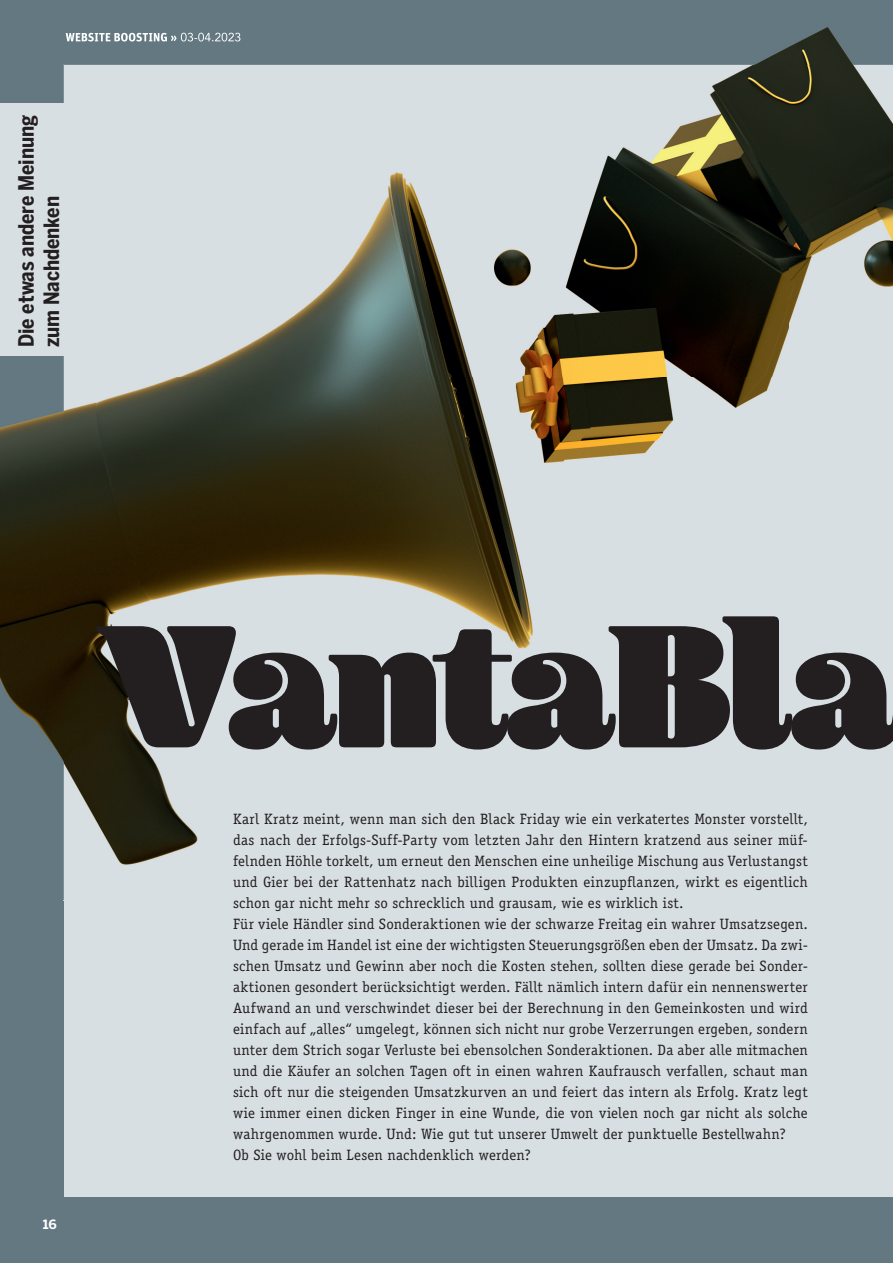
<style>
.page{position:relative;width:893px;height:1263px;background:#d8dfe3}
.page>*{position:absolute;margin:0;border:0;box-sizing:border-box;transform-origin:0 0}
.t1{font:900 182.25px "Blenny";letter-spacing:-.035em;color:#231f20}
.t2{font:700 condensed 21px/25.2px "Benton Sans";color:#231f20}
.t3{font:15px/21px "Officina Serif Std";letter-spacing:.015em;color:#231f20}
.t4{font:700 12.75px "Benton Sans";color:#fff}
</style>
<div class="page">
<div style="left:0;top:1198px;width:893px;height:65px;background:#647882"></div>
<div style="left:0;top:0;width:64px;height:1263px;background:#647882"></div>
<img style="left:0;top:0;width:893px;height:900px">
<img style="left:65px;top:33px;width:112px;height:9px">
<img style="left:181px;top:33px;width:59px;height:8px">
<div style="left:0;top:103px;width:68px;height:253px;background:#d8dfe3"></div>
<h2 class="t2" style="left:13px;top:347px;width:234px;rotate:-90deg">Die etwas andere Meinung zum Nachdenken</h2>
<p class="t4" style="left:43px;top:1217px;width:16px">16</p>
<h1 class="t1" style="left:99px;top:578px;width:802px">VantaBla</h1>
<p class="t3" style="left:233px;top:808px;width:576px">Karl Kratz meint, wenn man sich den Black Friday wie ein verkatertes Monster vorstellt, das nach der Erfolgs-Suff-Party vom letzten Jahr den Hintern kratzend aus seiner müf&shy;felnden Höhle torkelt, um erneut den Menschen eine unheilige Mischung aus Verlustangst und Gier bei der Rattenhatz nach billigen Produkten einzupflanzen, wirkt es eigentlich schon gar nicht mehr so schrecklich und grausam, wie es wirklich ist.<br>Für viele Händler sind Sonderaktionen wie der schwarze Freitag ein wahrer Umsatzsegen.<br>Und gerade im Handel ist eine der wichtigsten Steuerungsgrößen eben der Umsatz. Da zwi&shy;schen Umsatz und Gewinn aber noch die Kosten stehen, sollten diese gerade bei Sonder&shy;aktionen gesondert berücksichtigt werden. Fällt nämlich intern dafür ein nennenswerter Aufwand an und verschwindet dieser bei der Berechnung in den Gemeinkosten und wird einfach auf „alles“ umgelegt, können sich nicht nur grobe Verzerrungen ergeben, sondern unter dem Strich sogar Verluste bei ebensolchen Sonderaktionen. Da aber alle mitmachen und die Käufer an solchen Tagen oft in einen wahren Kaufrausch verfallen, schaut man sich oft nur die steigenden Umsatzkurven an und feiert das intern als Erfolg. Kratz legt wie immer einen dicken Finger in eine Wunde, die von vielen noch gar nicht als solche wahrgenommen wurde. Und: Wie gut tut unserer Umwelt der punktuelle Bestellwahn?<br>Ob Sie wohl beim Lesen nachdenklich werden?</p>
</div>
